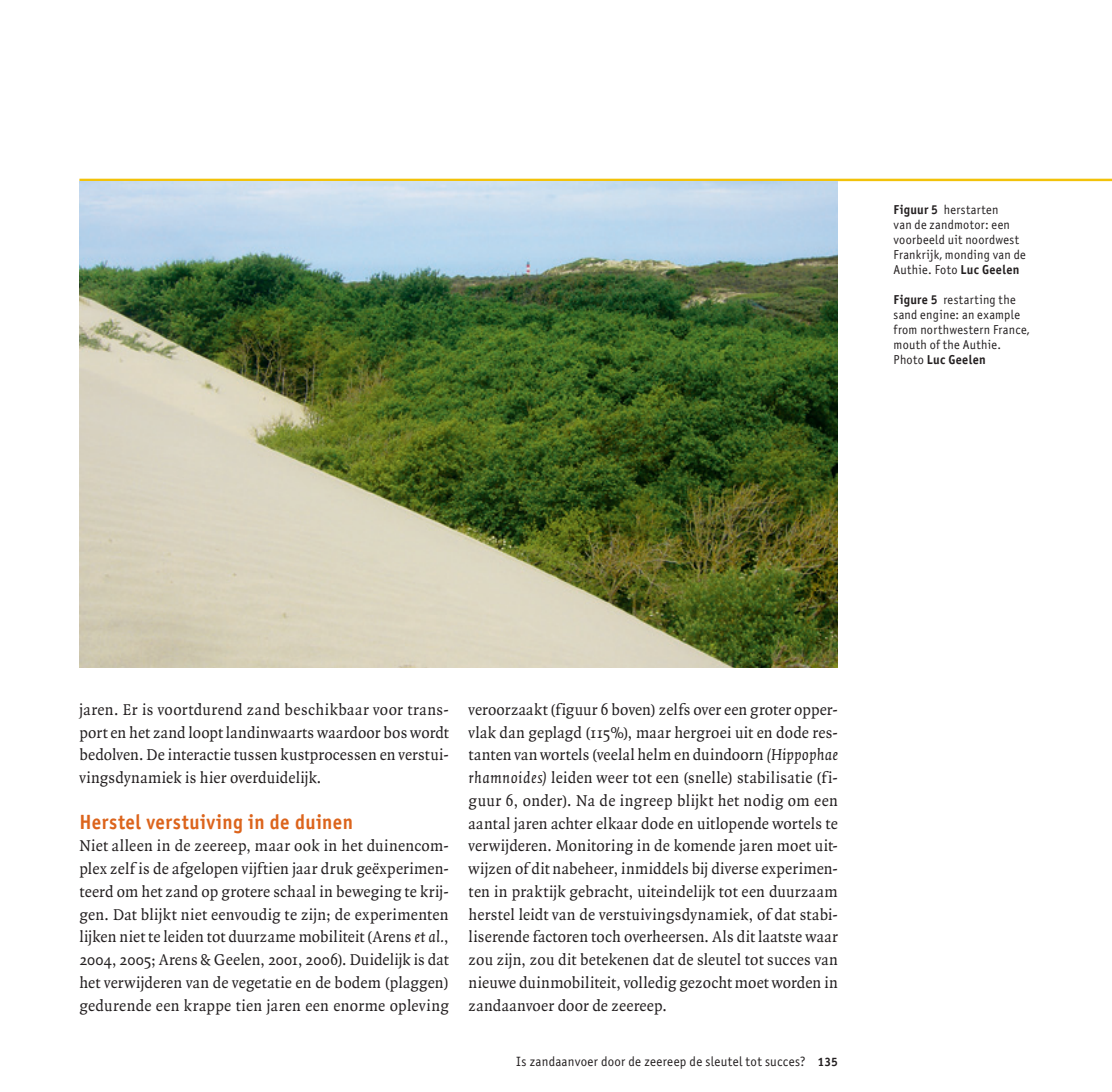
<style>
.page{position:relative;width:1112px;height:1092px;background:#fff}
.page>*{position:absolute;margin:0;border:0;box-sizing:border-box;transform-origin:0 0}
.PLATTE_TEKST{font:20.65px "Officina Sans Bold ITC";letter-spacing:.025em;color:#dc641c;scale:.92 1}
.PLATTE_TEKST-2{font:16.8px/22.8px "Quadraat";letter-spacing:.015em;color:#231f20;text-align:justify;scale:.96 1}
.t1{font:13.47px "Officina Sans ITC";letter-spacing:.02em;color:#231f20;scale:.96 1}
.Figuur{font:12.95px/15px "Officina Sans ITC";letter-spacing:.025em;color:#231f20;scale:.95 1}
.t2{font:12.25px "Officina Sans Bold ITC";color:#231f20}
.s1{font-family:"Officina Sans Bold ITC"}
.s2{font-style:italic;font-size:16.97px}
</style>
<div class="page">
<hr style="left:79px;top:179px;width:1032px;height:2px;background:#f2c209">
<img style="left:79px;top:181px;width:758px;height:486px">
<p class="Figuur" style="left:893px;top:202px;width:141px"><span class="s1">Figuur 5</span> herstarten<br>van de zandmotor: een voorbeeld uit noordwest<br>Frankrijk, monding van de<br>Authie. Foto <span class="s1">Luc Geelen</span></p>
<p class="Figuur" style="left:893px;top:292px;width:144px"><span class="s1">Figure 5</span> restarting the sand engine: an example from northwestern France, mouth of the Authie.<br>Photo <span class="s1">Luc Geelen</span></p>
<p class="PLATTE_TEKST-2" style="left:79px;top:698px;width:386px">jaren. Er is voortdurend zand beschikbaar voor trans&shy;port en het zand loopt landinwaarts waardoor bos wordt bedolven. De interactie tussen kustprocessen en verstui&shy;vingsdynamiek is hier overduidelijk.</p>
<p class="PLATTE_TEKST" style="left:79px;top:808px;width:299px">Herstel verstuiving in de duinen</p>
<p class="PLATTE_TEKST-2" style="left:79px;top:835px;width:386px">Niet alleen in de zeereep, maar ook in het duinencom&shy;plex zelf is de afgelopen vijftien jaar druk geëxperimen&shy;teerd om het zand op grotere schaal in beweging te krij&shy;gen. Dat blijkt niet eenvoudig te zijn; de experimenten lijken niet te leiden tot duurzame mobiliteit (Arens <span class="s2">et al.</span>, 2004, 2005; Arens &amp; Geelen, 2001, 2006). Duidelijk is dat het verwijderen van de vegetatie en de bodem (plaggen) gedurende een krappe tien jaren een enorme opleving</p>
<p class="PLATTE_TEKST-2" style="left:468px;top:698px;width:386px">veroorzaakt (figuur 6 boven) zelfs over een groter opper&shy;vlak dan geplagd (115%), maar hergroei uit en dode res&shy;tanten van wortels (veelal helm en duindoorn <span class="s2">(Hippophae rhamnoides)</span> leiden weer tot een (snelle) stabilisatie (fi&shy;guur 6, onder). Na de ingreep blijkt het nodig om een aantal jaren achter elkaar dode en uitlopende wortels te verwijderen. Monitoring in de komende jaren moet uit&shy;wijzen of dit nabeheer, inmiddels bij diverse experimen&shy;ten in praktijk gebracht, uiteindelijk tot een duurzaam herstel leidt van de verstuivingsdynamiek, of dat stabi&shy;liserende factoren toch overheersen. Als dit laatste waar zou zijn, zou dit betekenen dat de sleutel tot succes van nieuwe duinmobiliteit, volledig gezocht moet worden in zandaanvoer door de zeereep.</p>
<p class="t1" style="left:516px;top:1053px;width:303px">Is zandaanvoer door de zeereep de sleutel tot succes?</p>
<p class="t2" style="left:817px;top:1054px;width:22px">135</p>
</div>
